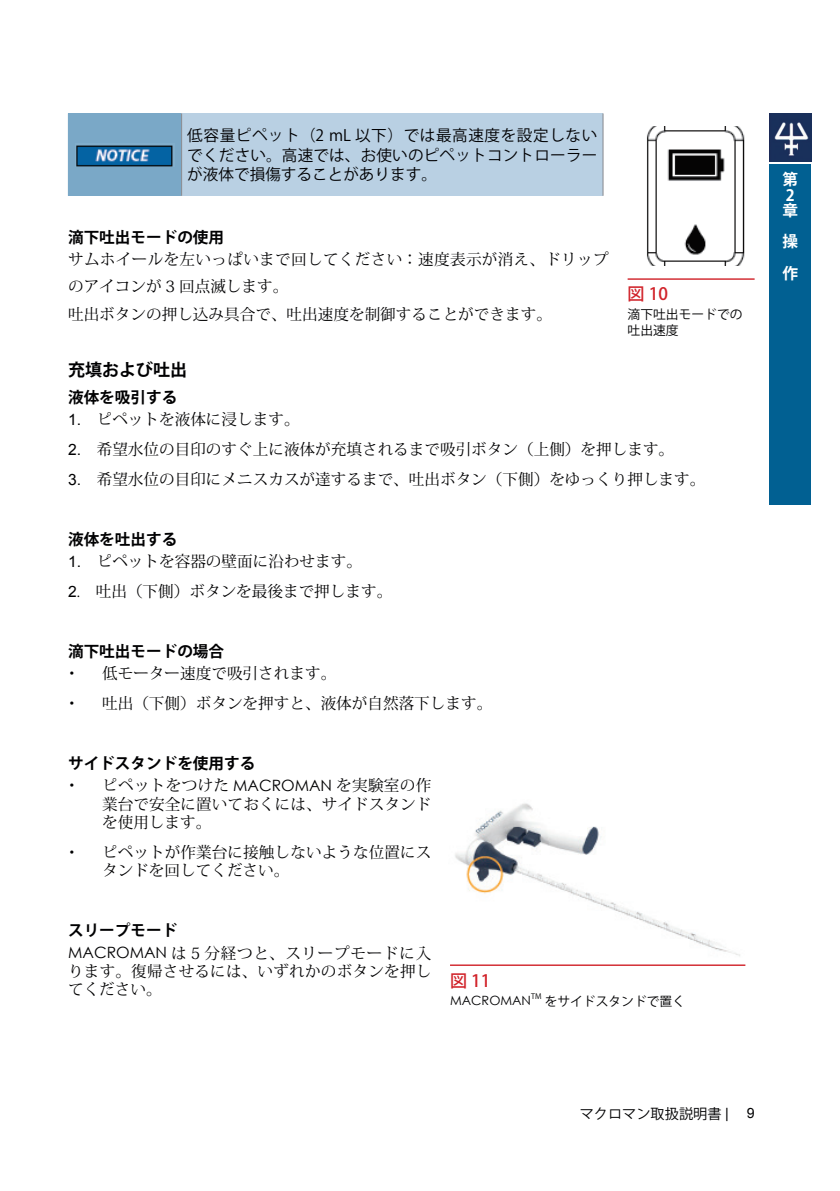
<style>
.page{position:relative;width:840px;height:1191px;background:#fff}
.page>*{position:absolute;margin:0;border:0;box-sizing:border-box;transform-origin:0 0}
.t1{font:700 17px "Koz Go Pro";color:#000002}
.t2{font:500 17px "Koz Go Pro";color:#d1232a}
.t3{font:15.6px/18.4px "Koz Min Pro";color:#000002}
.t4{font:15.6px/27.2px "Koz Min Pr 6 N";color:#000002}
.t5{font:15.6px/19.8px "Koz Go Pro";letter-spacing:.01em;color:#000002;text-align:justify}
.t6{font:700 15.6px "Koz Go Pro";color:#000002}
.t7{font:700 15.6px/15.6px "Koz Go Pro";color:#fff}
.t8{font:14.2px "Koz Go Pro";color:#000002}
.t9{font:14.2px "Arial";color:#000002}
.t10{font:12.8px/15.6px "Koz Go Pro";color:#000002}
.t11{font:12.8px "Century Gothic";color:#000002}
.t12{font:7.4px "Koz Go Pro";color:#000002}
.s1{font-family:"Arial"}
.s2{font-family:"Century Gothic"}
</style>
<div class="page">
<div style="left:768px;top:165px;width:42px;height:340px;background:#016092"></div>
<img style="left:769px;top:113px;width:42px;height:48px">
<div style="left:68px;top:113px;width:113px;height:83px;background:#7aa8c7"></div>
<div style="left:181px;top:113px;width:421px;height:83px;background:#b9d0e3"></div>
<hr style="left:181px;top:113px;width:1px;height:83px;background:#86888d">
<hr style="left:602px;top:113px;width:1px;height:83px;background:#86888d">
<img style="left:76px;top:145px;width:97px;height:22px">
<hr style="left:450px;top:964px;width:295px;height:2px;background:#d1232a">
<img style="left:455px;top:803px;width:285px;height:153px">
<hr style="left:627px;top:278px;width:127px;height:2px;background:#d1232a">
<img style="left:647px;top:126px;width:98px;height:139px">
<p class="t5" style="left:187px;top:125px;width:411px">低容量ピペット（2 mL 以下）では最高速度を設定しないでください。高速では、お使いのピペットコントローラーが液体で損傷することがあります。</p>
<p class="t6" style="left:68px;top:227px;width:157px">滴下吐出モードの使用</p>
<p class="t4" style="left:68px;top:246px;width:542px">サムホイールを左いっぱいまで回してください：速度表示が消え、ドリップのアイコンが 3 回点滅します。<br>吐出ボタンの押し込み具合で、吐出速度を制御することができます。</p>
<p class="t1" style="left:68px;top:358px;width:121px">充填および吐出</p>
<p class="t6" style="left:68px;top:387px;width:111px">液体を吸引する</p>
<p class="t3" style="left:68px;top:404px;width:638px;line-height:29.8px"><span class="s1">1.</span>　ピペットを液体に浸します。<br><span class="s1">2.</span>　希望水位の目印のすぐ上に液体が充填されるまで吸引ボタン（上側）を押します。<br><span class="s1">3.</span>　希望水位の目印にメニスカスが達するまで、吐出ボタン（下側）をゆっくり押します。</p>
<p class="t2" style="left:627px;top:283px;width:42px">図 10</p>
<p class="t10" style="left:627px;top:307px;width:116px">滴下吐出モードでの吐出速度</p>
<p class="t6" style="left:68px;top:529px;width:111px">液体を吐出する</p>
<p class="t3" style="left:68px;top:546px;width:325px;line-height:29.8px"><span class="s1">1.</span>　ピペットを容器の壁面に沿わせます。<br><span class="s1">2</span>.　吐出（下側）ボタンを最後まで押します。</p>
<p class="t6" style="left:68px;top:640px;width:157px">滴下吐出モードの場合</p>
<p class="t3" style="left:64px;top:663px;width:17px">・</p>
<p class="t3" style="left:102px;top:663px;width:235px">低モーター速度で吸引されます。</p>
<p class="t3" style="left:64px;top:693px;width:17px">・</p>
<p class="t3" style="left:102px;top:693px;width:391px">吐出（下側）ボタンを押すと、液体が自然落下します。</p>
<p class="t6" style="left:68px;top:752px;width:189px">サイドスタンドを使用する</p>
<p class="t3" style="left:64px;top:775px;width:17px">・</p>
<p class="t3" style="left:102px;top:775px;width:330px;text-align:justify">ピペットをつけた <span class="s2">MACROMAN</span> を実験室の作業台で安全に置いておくには、サイドスタンドを使用します。</p>
<p class="t3" style="left:64px;top:842px;width:17px">・</p>
<p class="t3" style="left:102px;top:842px;width:330px">ピペットが作業台に接触しないような位置にスタンドを回してください。</p>
<p class="t6" style="left:68px;top:920px;width:111px">スリープモード</p>
<p class="t3" style="left:68px;top:943px;width:364px;text-align:justify"><span class="s2">MACROMAN</span> は 5 分経つと、スリープモードに入ります。復帰させるには、いずれかのボタンを押してください。</p>
<p class="t2" style="left:450px;top:969px;width:42px">図 11</p>
<p class="t11" style="left:450px;top:991px;width:82px">MACROMAN</p>
<p class="t12" style="left:530px;top:991px;width:12px">TM</p>
<p class="t10" style="left:544px;top:993px;width:142px">をサイドスタンドで置く</p>
<p class="t7" style="left:782px;top:172px;width:17px">第<br>2章</p>
<p class="t7" style="left:782px;top:227px;width:17px;line-height:31.2px">操作</p>
<p class="t8" style="left:579px;top:1104px;width:150px">マクロマン取扱説明書 <span class="s1">|</span></p>
<p class="t9" style="left:746px;top:1104px;width:9px">9</p>
</div>
